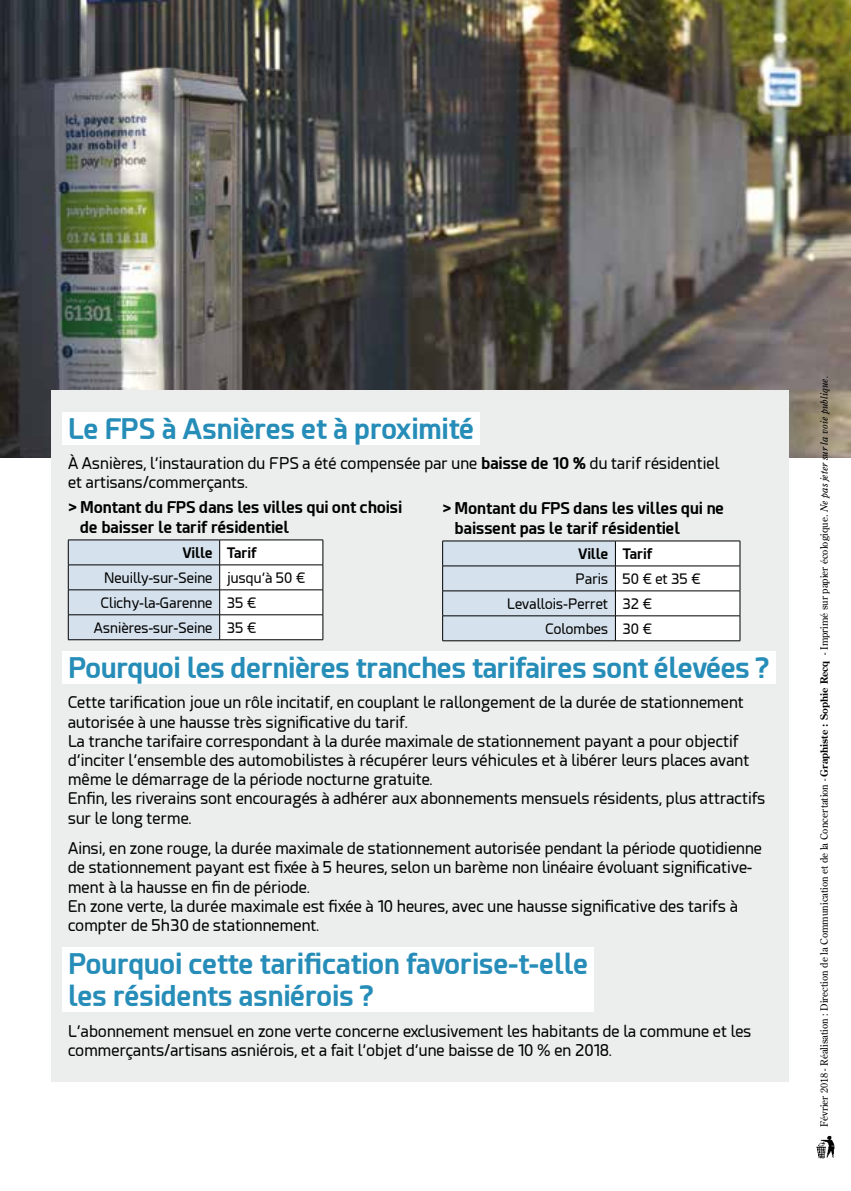
<style>
.page{position:relative;width:851px;height:1191px;background:#fff}
.page>*{position:absolute;margin:0;border:0;box-sizing:border-box;transform-origin:0 0}
.t1{font:700 28px/32px "Esphimere";color:#268db8}
.t2{font:16px/19.2px "Esphimere";color:#000}
.t3{font:700 16px/19.2px "Esphimere";color:#000}
.t4{font:14.2px "Esphimere";color:#000}
.t5{font:700 14.2px "Esphimere";color:#000}
.t6{font:10px "Century Old Style Std";color:#000}
.s1{font-weight:700}
.s2{font-style:italic}
</style>
<div class="page">
<img style="left:850px;top:0;width:1px;height:401px">
<hr style="left:850px;top:1086px;width:1px;height:105px;background:#00406e">
<img style="left:816px;top:1135px;width:19px;height:24px">
<img style="left:0;top:0;width:850px;height:458px">
<div style="left:51px;top:390px;width:737px;height:691px;background:#eceded"></div>
<div style="left:62px;top:412px;width:418px;height:32px;background:#fff"></div>
<div style="left:62px;top:651px;width:713px;height:32px;background:#fff"></div>
<div style="left:62px;top:947px;width:531px;height:65px;background:#fff"></div>
<hr style="left:68px;top:539px;width:152px;height:1px;background:#000">
<hr style="left:220px;top:539px;width:103px;height:1px;background:#000">
<svg style="left:68px;top:540px;width:255px;height:99px;background:#dbe2e8"></svg>
<hr style="left:68px;top:639px;width:152px;height:1px;background:#000">
<hr style="left:220px;top:639px;width:103px;height:1px;background:#000">
<hr style="left:442px;top:540px;width:173px;height:1px;background:#000">
<hr style="left:615px;top:540px;width:125px;height:1px;background:#000">
<svg style="left:442px;top:541px;width:298px;height:99px;background:#dce3e9"></svg>
<hr style="left:442px;top:640px;width:173px;height:1px;background:#000">
<hr style="left:615px;top:640px;width:125px;height:1px;background:#000">
<h1 class="t1" style="left:68px;top:413px;width:407px">Le FPS à Asnières et à proximité</h1>
<p class="t2" style="left:68px;top:454px;width:653px">À Asnières, l’instauration du FPS a été compensée par une <span class="s1">baisse de 10 %</span> du tarif résidentiel et artisans/commerçants.</p>
<p class="t3" style="left:80px;top:498px;width:323px;text-indent:-12px">&gt; Montant du FPS dans les villes qui ont choisi de baisser le tarif résidentiel</p>
<p class="t5" style="left:182px;top:544px;width:76px">Ville Tarif</p>
<p class="t4" style="left:104px;top:569px;width:203px">Neuilly-sur-Seine jusqu’à 50 €</p>
<p class="t4" style="left:101px;top:594px;width:157px">Clichy-la-Garenne 35 €</p>
<p class="t4" style="left:94px;top:619px;width:164px">Asnières-sur-Seine 35 €</p>
<h1 class="t1" style="left:68px;top:652px;width:703px">Pourquoi les dernières tranches tarifaires sont élevées ?</h1>
<p class="t2" style="left:68px;top:693px;width:699px">Cette tarification joue un rôle incitatif, en couplant le rallongement de la durée de stationnement autorisée à une hausse très significative du tarif.<br>La tranche tarifaire correspondant à la durée maximale de stationnement payant a pour objectif d’inciter l’ensemble des automobilistes à récupérer leurs véhicules et à libérer leurs places avant même le démarrage de la période nocturne gratuite.<br>Enfin, les riverains sont encouragés à adhérer aux abonnements mensuels résidents, plus attractifs sur le long terme.</p>
<p class="t2" style="left:68px;top:839px;width:695px">Ainsi, en zone rouge, la durée maximale de stationnement autorisée pendant la période quotidienne de stationnement payant est fixée à 5 heures, selon un barème non linéaire évoluant significative&shy;ment à la hausse en fin de période.<br>En zone verte, la durée maximale est fixée à 10 heures, avec une hausse significative des tarifs à compter de 5h30 de stationnement.</p>
<h1 class="t1" style="left:68px;top:948px;width:521px">Pourquoi cette tarification favorise-t-elle les résidents asniérois ?</h1>
<p class="t2" style="left:68px;top:1021px;width:685px">L’abonnement mensuel en zone verte concerne exclusivement les habitants de la commune et les commerçants/artisans asniérois, et a fait l’objet d’une baisse de 10 % en 2018.</p>
<p class="t3" style="left:454px;top:499px;width:271px;text-indent:-12px">&gt; Montant du FPS dans les villes qui ne baissent pas le tarif résidentiel</p>
<p class="t5" style="left:578px;top:545px;width:76px">Ville Tarif</p>
<p class="t4" style="left:575px;top:570px;width:127px">Paris 50 € et 35 €</p>
<p class="t4" style="left:507px;top:595px;width:147px">Levallois-Perret 32 €</p>
<p class="t4" style="left:545px;top:620px;width:108px">Colombes 30 €</p>
<p class="t6" style="left:817px;top:1126px;width:752px;rotate:-90deg">Février 2018 - Réalisation : Direction de la Communication et de la Concertation - <span class="s1">Graphiste : Sophie Recq</span> - Imprimé sur papier écologique. <span class="s2">Ne pas jeter sur la voie publique.</span></p>
</div>
